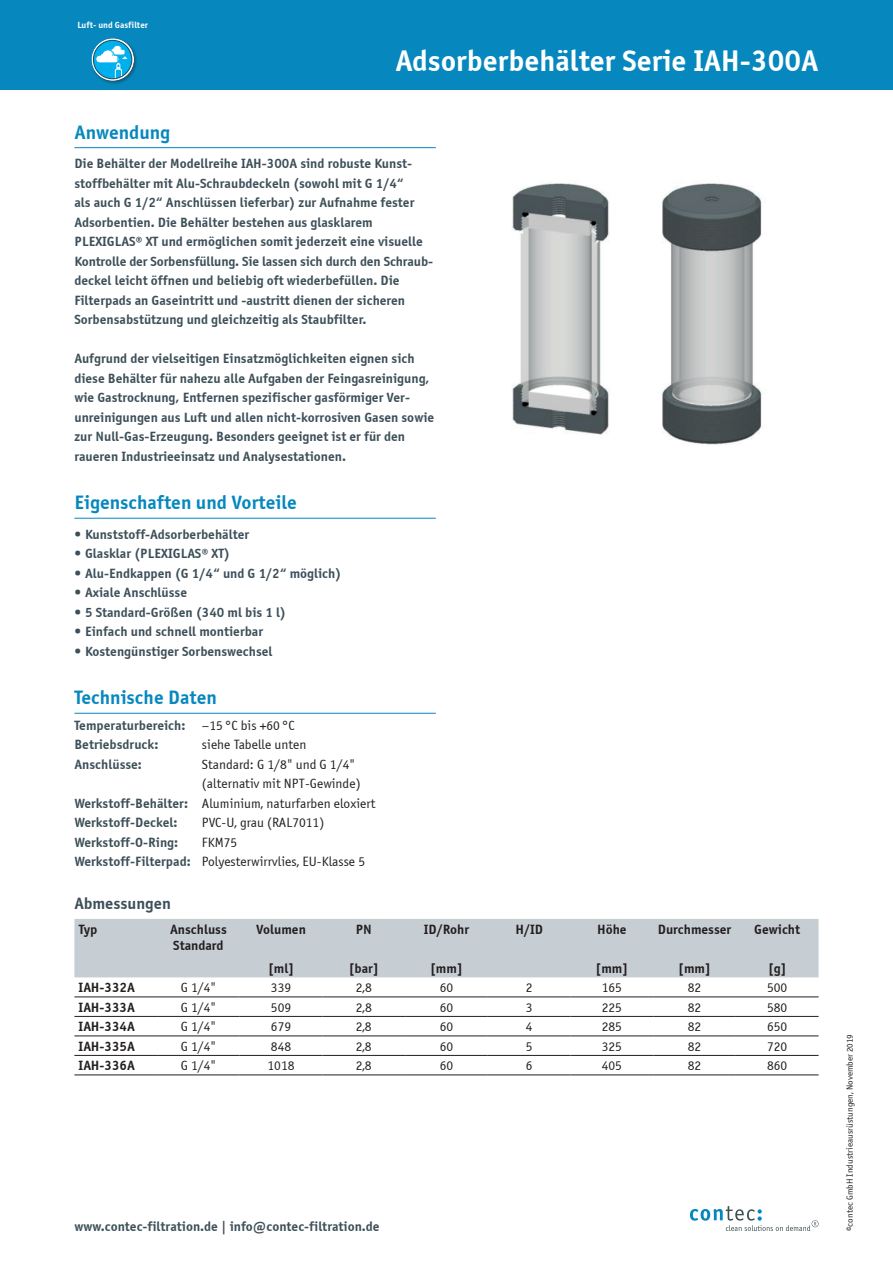
<style>
.page{position:relative;width:893px;height:1263px;background:#fff}
.page>*{position:absolute;margin:0;border:0;box-sizing:border-box;transform-origin:0 0}
.t1{font:700 30px "Officina Sans A";color:#fff}
.t2{font:700 19.5px "Officina Sans A";color:#0688be}
.t3{font:700 16.5px "Officina Sans A";color:#3d4f59}
.t4{font:700 13.5px/19.5px "Officina Sans A";color:#3d4f59}
.t5{font:13.5px/19.5px "Officina Sans A";color:#231f20;text-align:center}
.t6{font:700 13.5px/16.2px "Officina Sans A";color:#231f20}
.t7{font:9px "Officina Sans A";color:#231f20}
.t8{font:700 9px "Officina Sans A";color:#fff}
.s1{font-weight:400;color:#231f20}
.s2{font-weight:700;color:#3d4f59}
</style>
<div class="page">
<div style="left:0;top:0;width:893px;height:90px;background:#0688be"></div>
<div style="left:90px;top:37px;width:49px;height:48px;background:#231f20;opacity:.5"></div>
<svg style="left:92px;top:38px;width:42px;height:43px"></svg>
<svg style="left:93px;top:40px;width:39px;height:39px"></svg>
<svg style="left:690px;top:1206px;width:129px;height:25px"></svg>
<img style="left:512px;top:183px;width:250px;height:262px">
<hr style="left:74px;top:147px;width:362px;height:1px;background:#0688be">
<hr style="left:74px;top:518px;width:362px;height:1px;background:#0688be">
<hr style="left:74px;top:713px;width:362px;height:1px;background:#0688be">
<div style="left:74px;top:919px;width:745px;height:58px;background:#c6ced4"></div>
<hr style="left:74px;top:997px;width:83px;height:1px;background:#231f20">
<hr style="left:157px;top:997px;width:83px;height:1px;background:#231f20">
<hr style="left:240px;top:997px;width:82px;height:1px;background:#231f20">
<hr style="left:322px;top:997px;width:83px;height:1px;background:#231f20">
<hr style="left:405px;top:997px;width:83px;height:1px;background:#231f20">
<hr style="left:488px;top:997px;width:82px;height:1px;background:#231f20">
<hr style="left:570px;top:997px;width:83px;height:1px;background:#231f20">
<hr style="left:653px;top:997px;width:83px;height:1px;background:#231f20">
<hr style="left:736px;top:997px;width:83px;height:1px;background:#231f20">
<hr style="left:74px;top:1016px;width:83px;height:1px;background:#231f20">
<hr style="left:157px;top:1016px;width:83px;height:1px;background:#231f20">
<hr style="left:240px;top:1016px;width:82px;height:1px;background:#231f20">
<hr style="left:322px;top:1016px;width:83px;height:1px;background:#231f20">
<hr style="left:405px;top:1016px;width:83px;height:1px;background:#231f20">
<hr style="left:488px;top:1016px;width:82px;height:1px;background:#231f20">
<hr style="left:570px;top:1016px;width:83px;height:1px;background:#231f20">
<hr style="left:653px;top:1016px;width:83px;height:1px;background:#231f20">
<hr style="left:736px;top:1016px;width:83px;height:1px;background:#231f20">
<hr style="left:74px;top:1036px;width:83px;height:1px;background:#231f20">
<hr style="left:157px;top:1036px;width:83px;height:1px;background:#231f20">
<hr style="left:240px;top:1036px;width:82px;height:1px;background:#231f20">
<hr style="left:322px;top:1036px;width:83px;height:1px;background:#231f20">
<hr style="left:405px;top:1036px;width:83px;height:1px;background:#231f20">
<hr style="left:488px;top:1036px;width:82px;height:1px;background:#231f20">
<hr style="left:570px;top:1036px;width:83px;height:1px;background:#231f20">
<hr style="left:653px;top:1036px;width:83px;height:1px;background:#231f20">
<hr style="left:736px;top:1036px;width:83px;height:1px;background:#231f20">
<hr style="left:74px;top:1055px;width:83px;height:1px;background:#231f20">
<hr style="left:157px;top:1055px;width:83px;height:1px;background:#231f20">
<hr style="left:240px;top:1055px;width:82px;height:1px;background:#231f20">
<hr style="left:322px;top:1055px;width:83px;height:1px;background:#231f20">
<hr style="left:405px;top:1055px;width:83px;height:1px;background:#231f20">
<hr style="left:488px;top:1055px;width:82px;height:1px;background:#231f20">
<hr style="left:570px;top:1055px;width:83px;height:1px;background:#231f20">
<hr style="left:653px;top:1055px;width:83px;height:1px;background:#231f20">
<hr style="left:736px;top:1055px;width:83px;height:1px;background:#231f20">
<hr style="left:74px;top:1075px;width:83px;height:1px;background:#231f20">
<hr style="left:157px;top:1075px;width:83px;height:1px;background:#231f20">
<hr style="left:240px;top:1075px;width:82px;height:1px;background:#231f20">
<hr style="left:322px;top:1075px;width:83px;height:1px;background:#231f20">
<hr style="left:405px;top:1075px;width:83px;height:1px;background:#231f20">
<hr style="left:488px;top:1075px;width:82px;height:1px;background:#231f20">
<hr style="left:570px;top:1075px;width:83px;height:1px;background:#231f20">
<hr style="left:653px;top:1075px;width:83px;height:1px;background:#231f20">
<hr style="left:736px;top:1075px;width:83px;height:1px;background:#231f20">
<p class="t8" style="left:77px;top:19px;width:72px">Luft- und Gasfilter</p>
<h1 class="t1" style="left:395px;top:42px;width:425px">Adsorberbehälter Serie IAH-300A</h1>
<h2 class="t2" style="left:74px;top:120px;width:97px">Anwendung</h2>
<p class="t4" style="left:74px;top:154px;width:359px">Die Behälter der Modellreihe IAH-300A sind robuste Kunst&shy;stoffbehälter mit Alu-Schraubdeckeln (sowohl mit G 1/4“<br>als auch G 1/2“ Anschlüssen lieferbar) zur Aufnahme fester Adsorbentien. Die Behälter bestehen aus glasklarem PLEXIGLAS® XT und ermöglichen somit jederzeit eine visuelle Kontrolle der Sorbensfüllung. Sie lassen sich durch den Schraub&shy;deckel leicht öffnen und beliebig oft wiederbefüllen. Die Filterpads an Gaseintritt und -austritt dienen der sicheren Sorbensabstützung und gleichzeitig als Staubfilter.</p>
<p class="t4" style="left:74px;top:349px;width:361px">Aufgrund der vielseitigen Einsatzmöglichkeiten eignen sich diese Behälter für nahezu alle Aufgaben der Feingasreinigung, wie Gastrocknung, Entfernen spezifischer gasförmiger Ver&shy;unreinigungen aus Luft und allen nicht-korrosiven Gasen sowie zur Null-Gas-Erzeugung. Besonders geeignet ist er für den raueren Industrieeinsatz und Analysestationen.</p>
<h2 class="t2" style="left:74px;top:491px;width:224px">Eigenschaften und Vorteile</h2>
<p class="t4" style="left:74px;top:524px;width:176px">• Kunststoff-Adsorberbehälter</p>
<p class="t4" style="left:74px;top:544px;width:157px">• Glasklar (PLEXIGLAS® XT)</p>
<p class="t4" style="left:74px;top:563px;width:268px">• Alu-Endkappen (G 1/4“ und G 1/2“ möglich)</p>
<p class="t4" style="left:74px;top:583px;width:114px">• Axiale Anschlüsse</p>
<p class="t4" style="left:74px;top:602px;width:213px">• 5 Standard-Größen (340 ml bis 1 l)</p>
<p class="t4" style="left:74px;top:622px;width:190px">• Einfach und schnell montierbar</p>
<p class="t4" style="left:74px;top:641px;width:200px">• Kostengünstiger Sorbenswechsel</p>
<h2 class="t2" style="left:74px;top:686px;width:144px">Technische Daten</h2>
<p class="t4" style="left:74px;top:715px;width:222px">Temperaturbereich: <span class="s1">–15°C bis +60°C<br></span>Betriebsdruck:</p>
<p class="t5" style="left:202px;top:735px;width:106px">siehe Tabelle unten</p>
<p class="t4" style="left:74px;top:754px;width:69px">Anschlüsse:</p>
<p class="t5" style="left:202px;top:755px;width:154px">Standard: G 1/8" und G 1/4"</p>
<p class="t5" style="left:202px;top:774px;width:160px">(alternativ mit NPT-Gewinde)</p>
<p class="t5" style="left:74px;top:794px;width:303px"><span class="s2">Werkstoff-Behälter:</span> Aluminium, naturfarben eloxiert</p>
<p class="t4" style="left:74px;top:813px;width:105px">Werkstoff-Deckel:</p>
<p class="t5" style="left:202px;top:813px;width:124px">PVC-U, grau (RAL7011)</p>
<p class="t4" style="left:74px;top:832px;width:105px">Werkstoff-O-Ring:</p>
<p class="t5" style="left:74px;top:833px;width:292px">FKM75<br><span class="s2">Werkstoff-Filterpad:</span> Polyesterwirrvlies, EU-Klasse 5</p>
<p class="t3" style="left:74px;top:893px;width:98px">Abmessungen</p>
<p class="t6" style="left:79px;top:921px;width:20px">Typ</p>
<p class="t6" style="left:170px;top:921px;width:58px">Anschluss<br>Standard</p>
<p class="t6" style="left:256px;top:921px;width:51px">Volumen</p>
<p class="t6" style="left:356px;top:921px;width:18px">PN</p>
<p class="t6" style="left:424px;top:921px;width:47px">ID/Rohr</p>
<p class="t6" style="left:515px;top:921px;width:29px">H/ID</p>
<p class="t6" style="left:597px;top:921px;width:31px">Höhe</p>
<p class="t6" style="left:658px;top:921px;width:75px">Durchmesser</p>
<p class="t6" style="left:754px;top:921px;width:47px">Gewicht</p>
<p class="t6" style="left:268px;top:960px;width:27px">[ml]</p>
<p class="t6" style="left:349px;top:960px;width:31px">[bar]</p>
<p class="t6" style="left:430px;top:960px;width:34px">[mm]</p>
<p class="t6" style="left:596px;top:960px;width:34px">[mm]</p>
<p class="t6" style="left:678px;top:960px;width:34px">[mm]</p>
<p class="t6" style="left:768px;top:960px;width:20px">[g]</p>
<p class="t6" style="left:79px;top:979px;width:58px">IAH-332A</p>
<p class="t5" style="left:181px;top:978px;width:37px">G 1/4"</p>
<p class="t5" style="left:271px;top:978px;width:22px">339</p>
<p class="t5" style="left:356px;top:978px;width:18px">2,8</p>
<p class="t5" style="left:440px;top:978px;width:15px">60</p>
<p class="t5" style="left:526px;top:978px;width:8px">2</p>
<p class="t5" style="left:602px;top:978px;width:22px">165</p>
<p class="t5" style="left:688px;top:978px;width:15px">82</p>
<p class="t5" style="left:767px;top:978px;width:22px">500</p>
<p class="t6" style="left:79px;top:999px;width:58px">IAH-333A</p>
<p class="t5" style="left:181px;top:997px;width:37px">G 1/4"</p>
<p class="t5" style="left:271px;top:997px;width:22px">509</p>
<p class="t5" style="left:356px;top:997px;width:18px">2,8</p>
<p class="t5" style="left:440px;top:997px;width:15px">60</p>
<p class="t5" style="left:526px;top:997px;width:8px">3</p>
<p class="t5" style="left:602px;top:997px;width:22px">225</p>
<p class="t5" style="left:688px;top:997px;width:15px">82</p>
<p class="t5" style="left:767px;top:997px;width:22px">580</p>
<p class="t6" style="left:79px;top:1018px;width:58px">IAH-334A</p>
<p class="t5" style="left:181px;top:1017px;width:37px">G 1/4"</p>
<p class="t5" style="left:271px;top:1017px;width:22px">679</p>
<p class="t5" style="left:356px;top:1017px;width:18px">2,8</p>
<p class="t5" style="left:440px;top:1017px;width:15px">60</p>
<p class="t5" style="left:526px;top:1017px;width:8px">4</p>
<p class="t5" style="left:602px;top:1017px;width:22px">285</p>
<p class="t5" style="left:688px;top:1017px;width:15px">82</p>
<p class="t5" style="left:767px;top:1017px;width:22px">650</p>
<p class="t6" style="left:79px;top:1038px;width:58px">IAH-335A</p>
<p class="t5" style="left:181px;top:1036px;width:37px">G 1/4"</p>
<p class="t5" style="left:271px;top:1036px;width:22px">848</p>
<p class="t5" style="left:356px;top:1036px;width:18px">2,8</p>
<p class="t5" style="left:440px;top:1036px;width:15px">60</p>
<p class="t5" style="left:526px;top:1036px;width:8px">5</p>
<p class="t5" style="left:602px;top:1036px;width:22px">325</p>
<p class="t5" style="left:688px;top:1036px;width:15px">82</p>
<p class="t5" style="left:767px;top:1036px;width:22px">720</p>
<p class="t6" style="left:79px;top:1057px;width:58px">IAH-336A</p>
<p class="t5" style="left:181px;top:1056px;width:37px">G 1/4"</p>
<p class="t5" style="left:267px;top:1056px;width:29px">1018</p>
<p class="t5" style="left:356px;top:1056px;width:18px">2,8</p>
<p class="t5" style="left:440px;top:1056px;width:15px">60</p>
<p class="t5" style="left:526px;top:1056px;width:8px">6</p>
<p class="t5" style="left:602px;top:1056px;width:22px">405</p>
<p class="t5" style="left:688px;top:1056px;width:15px">82</p>
<p class="t5" style="left:767px;top:1056px;width:22px">860</p>
<p class="t4" style="left:74px;top:1216px;width:307px">www.contec-filtration.de | info@contec-filtration.de</p>
<p class="t7" style="left:844px;top:1231px;width:198px;rotate:-90deg">©contec GmbH Industrieausrüstungen, November 2019</p>
</div>
